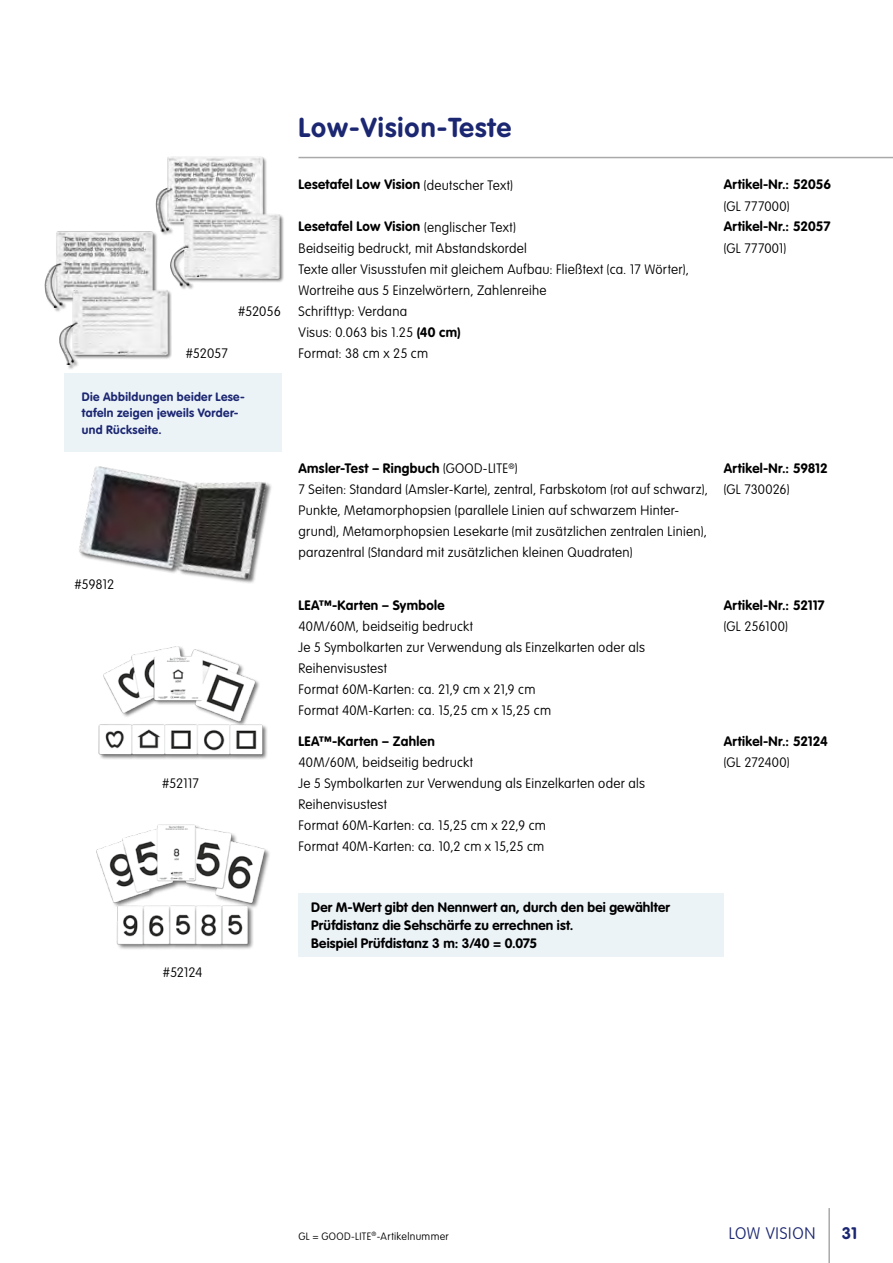
<style>
.page{position:relative;width:893px;height:1263px;background:#fff}
.page>*{position:absolute;margin:0;border:0;box-sizing:border-box;transform-origin:0 0}
.t1{font:700 27px "VAG Rounded Std";letter-spacing:.04em;color:#1c2772}
.t2{font:100 16.5px "VAG Rounded Std";letter-spacing:.045em;color:#1c2772}
.t3{font:700 16.5px "VAG Rounded Std";color:#1c2772}
.t4{font:100 13.5px/21px "VAG Rounded Std";letter-spacing:.02em;color:#000}
.t5{font:700 13.5px/18px "VAG Rounded Std";letter-spacing:.015em;color:#000}
.t6{font:700 12px/16.5px "VAG Rounded Std";letter-spacing:.03em;color:#1c2772}
.t7{font:100 10.5px "VAG Rounded Std";letter-spacing:.035em;color:#000}
.s1{font-weight:100}
.s2{font-weight:700}
</style>
<div class="page">
<hr style="left:298px;top:157px;width:595px;height:1px;background:#a9a9aa">
<hr style="left:828px;top:1208px;width:2px;height:55px;background:#a9a9aa">
<div style="left:298px;top:893px;width:426px;height:64px;background:#ecf3f7"></div>
<div style="left:64px;top:373px;width:217px;height:79px;background:#ecf3f7"></div>
<img style="left:98px;top:646px;width:169px;height:114px">
<img style="left:96px;top:824px;width:172px;height:125px">
<img style="left:66px;top:438px;width:216px;height:145px">
<img style="left:44px;top:231px;width:113px;height:77px">
<div style="left:59px;top:289px;width:113px;height:81px;background:#000;opacity:.55"></div>
<img style="left:59px;top:287px;width:112px;height:78px">
<img style="left:154px;top:156px;width:113px;height:77px">
<img style="left:170px;top:211px;width:114px;height:79px">
<p class="t4" style="left:238px;top:301px;width:44px">#52056</p>
<p class="t4" style="left:186px;top:343px;width:44px">#52057</p>
<p class="t6" style="left:82px;top:389px;width:164px">Die Abbildungen beider Lese&shy;tafeln zeigen jeweils Vorder&shy;und Rückseite.</p>
<p class="t4" style="left:74px;top:574px;width:41px">#59812</p>
<p class="t4" style="left:162px;top:774px;width:38px">#52117</p>
<h1 class="t1" style="left:298px;top:112px;width:214px">Low-Vision-Teste</h1>
<p class="t5" style="left:298px;top:176px;width:216px">Lesetafel Low Vision <span class="s1">(deutscher Text)</span></p>
<p class="t4" style="left:298px;top:216px;width:392px"><span class="s2">Lesetafel Low Vision</span> (englischer Text)<br>Beidseitig bedruckt, mit Abstandskordel<br>Texte aller Visusstufen mit gleichem Aufbau: Fließtext (ca. 17 Wörter), Wortreihe aus 5 Einzelwörtern, Zahlenreihe<br>Schrifttyp: Verdana<br>Visus: 0.063 bis 1.25 <span class="s2">(40 cm)<br></span>Format: 38 cm x 25 cm</p>
<p class="t5" style="left:724px;top:176px;width:109px">Artikel-Nr.: 52056</p>
<p class="t4" style="left:724px;top:196px;width:67px">(GL 777000)</p>
<p class="t5" style="left:724px;top:218px;width:108px">Artikel-Nr.: 52057</p>
<p class="t4" style="left:724px;top:238px;width:64px">(GL 777001)</p>
<p class="t4" style="left:298px;top:459px;width:411px"><span class="s2">Amsler-Test – Ringbuch</span> (GOOD-LITE<sup>®</sup>)<br>7 Seiten: Standard (Amsler-Karte), zentral, Farbskotom (rot auf schwarz), Punkte, Metamorphopsien (parallele Linien auf schwarzem Hinter&shy;grund), Metamorphopsien Lesekarte (mit zusätzlichen zentralen Linien), parazentral (Standard mit zusätzlichen kleinen Quadraten)</p>
<p class="t5" style="left:724px;top:460px;width:106px">Artikel-Nr.: 59812</p>
<p class="t4" style="left:724px;top:480px;width:67px">(GL 730026)</p>
<p class="t5" style="left:298px;top:597px;width:148px">LEA™-Karten – Symbole</p>
<p class="t4" style="left:298px;top:616px;width:348px">40M/60M, beidseitig bedruckt<br>Je 5 Symbolkarten zur Verwendung als Einzelkarten oder als Reihenvisustest<br>Format 60M-Karten: ca. 21,9 cm x 21,9 cm<br>Format 40M-Karten: ca. 15,25 cm x 15,25 cm</p>
<p class="t5" style="left:298px;top:733px;width:138px">LEA™-Karten – Zahlen</p>
<p class="t4" style="left:298px;top:753px;width:348px">40M/60M, beidseitig bedruckt<br>Je 5 Symbolkarten zur Verwendung als Einzelkarten oder als Reihenvisustest<br>Format 60M-Karten: ca. 15,25 cm x 22,9 cm<br>Format 40M-Karten: ca. 10,2 cm x 15,25 cm</p>
<p class="t5" style="left:724px;top:597px;width:103px">Artikel-Nr.: 52117</p>
<p class="t4" style="left:724px;top:616px;width:66px">(GL 256100)</p>
<p class="t5" style="left:724px;top:733px;width:105px">Artikel-Nr.: 52124</p>
<p class="t4" style="left:724px;top:753px;width:67px">(GL 272400)</p>
<p class="t4" style="left:163px;top:963px;width:41px">#52124</p>
<p class="t5" style="left:311px;top:899px;width:360px">Der M-Wert gibt den Nennwert an, durch den bei gewählter<br>Prüfdistanz die Sehschärfe zu errechnen ist.<br>Beispiel Prüfdistanz 3 m: 3/40 = 0.075</p>
<p class="t7" style="left:298px;top:1230px;width:152px">GL = GOOD-LITE<sup>®</sup>-Artikelnummer</p>
<p class="t2" style="left:729px;top:1224px;width:88px">LOW VISION</p>
<p class="t3" style="left:842px;top:1224px;width:17px">31</p>
</div>
